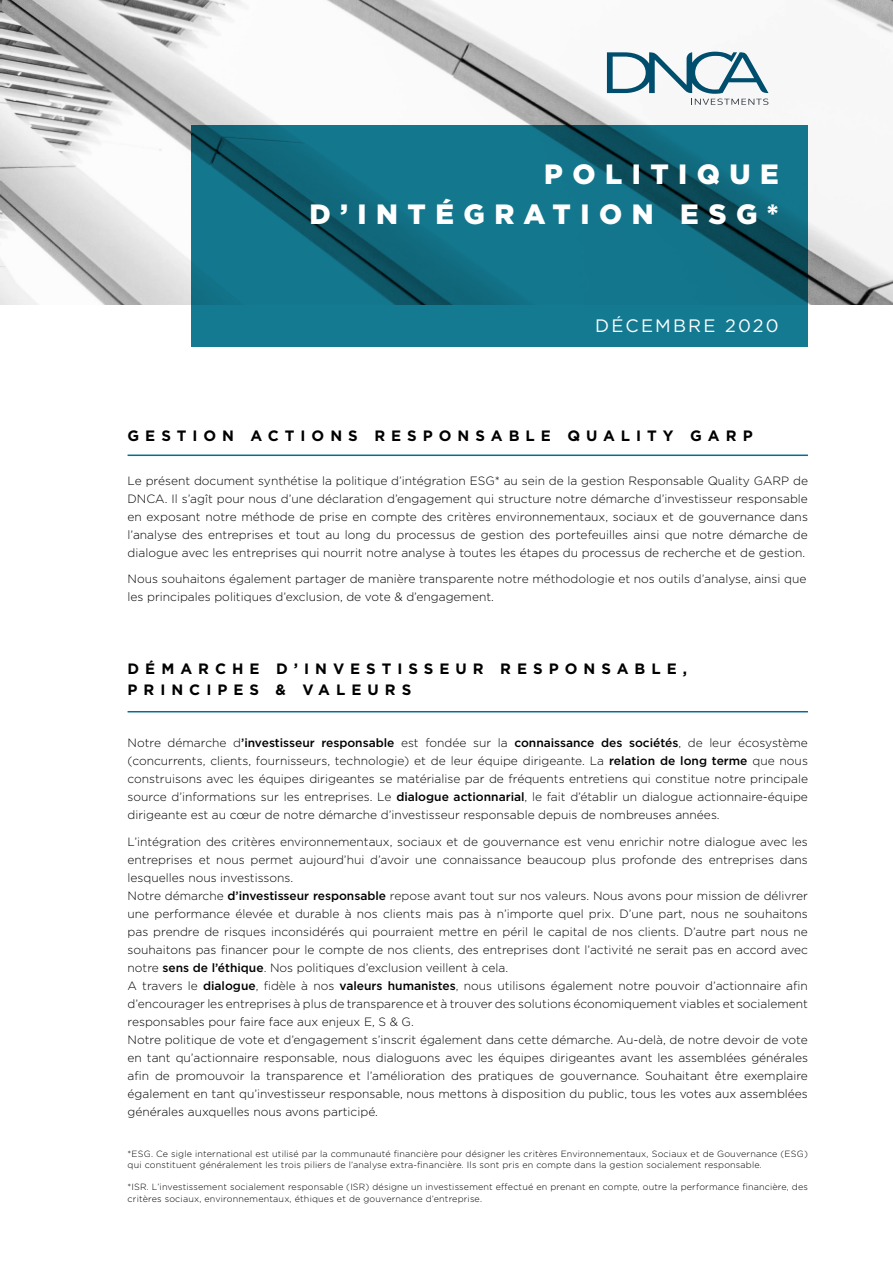
<style>
.page{position:relative;width:893px;height:1263px;background:#fff}
.page>*{position:absolute;margin:0;border:0;box-sizing:border-box;transform-origin:0 0}
.t1{font:900 27.9px/39.8px "Gotham";letter-spacing:.34em;color:#fff;text-align:right}
.t2{font:18px "Gotham";letter-spacing:.12em;color:#fff}
.t3{font:700 15px/21px "Gotham";letter-spacing:.4em;color:#000}
.t4{font:300 12px/18px "Gotham";color:#000;text-align:justify}
.t5{font:300 9px/10.8px "Gotham";letter-spacing:.02em;color:#000}
.s1{font-weight:500}
</style>
<div class="page">
<img style="left:0;top:0;width:893px;height:304px">
<svg style="left:191px;top:126px;width:617px;height:221px;fill:#13778d"></svg>
<svg style="left:607px;top:52px;width:161px;height:53px"></svg>
<hr style="left:128px;top:454px;width:680px;height:2px;background:#006f92">
<hr style="left:128px;top:711px;width:680px;height:1px;background:#006f92">
<h1 class="t1" style="left:309px;top:154px;width:471px">POLITIQUE<br>D’INTÉGRATION ESG*</h1>
<h2 class="t2" style="left:595px;top:314px;width:185px">DÉCEMBRE 2020</h2>
<p class="t3" style="left:128px;top:425px;width:627px">GESTION ACTIONS RESPONSABLE QUALITY GARP</p>
<p class="t4" style="left:128px;top:471px;width:682px">Le présent document synthétise la politique d’intégration ESG* au sein de la gestion Responsable Quality GARP de DNCA. Il s’agît pour nous d’une déclaration d’engagement qui structure notre démarche d’investisseur responsable en exposant notre méthode de prise en compte des critères environnementaux, sociaux et de gouvernance dans l’analyse des entreprises et tout au long du processus de gestion des portefeuilles ainsi que notre démarche de dialogue avec les entreprises qui nourrit notre analyse à toutes les étapes du processus de recherche et de gestion.</p>
<p class="t4" style="left:128px;top:570px;width:680px">Nous souhaitons également partager de manière transparente notre méthodologie et nos outils d’analyse, ainsi que les principales politiques d’exclusion, de vote &amp; d’engagement.</p>
<p class="t3" style="left:128px;top:658px;width:561px">DÉMARCHE D’INVESTISSEUR RESPONSABLE,<br>PRINCIPES &amp; VALEURS</p>
<p class="t4" style="left:128px;top:734px;width:682px">Notre démarche d<span class="s1">’investisseur responsable</span> est fondée sur la <span class="s1">connaissance des sociétés</span>, de leur écosystème (concurrents, clients, fournisseurs, technologie) et de leur équipe dirigeante. La <span class="s1">relation de long terme</span> que nous construisons avec les équipes dirigeantes se matérialise par de fréquents entretiens qui constitue notre principale source d’informations sur les entreprises. Le <span class="s1">dialogue actionnarial</span>, le fait d’établir un dialogue actionnaire-équipe dirigeante est au cœur de notre démarche d’investisseur responsable depuis de nombreuses années.</p>
<p class="t4" style="left:128px;top:832px;width:682px;text-align:left">L’intégration des critères environnementaux, sociaux et de gouvernance est venu enrichir notre dialogue avec les entreprises et nous permet aujourd’hui d’avoir une connaissance beaucoup plus profonde des entreprises dans lesquelles nous investissons.<br>Notre démarche <span class="s1">d’investisseur responsable</span> repose avant tout sur nos valeurs. Nous avons pour mission de délivrer une performance élevée et durable à nos clients mais pas à n’importe quel prix. D’une part, nous ne souhaitons pas prendre de risques inconsidérés qui pourraient mettre en péril le capital de nos clients. D’autre part nous ne souhaitons pas financer pour le compte de nos clients, des entreprises dont l’activité ne serait pas en accord avec notre <span class="s1">sens de l’éthique</span>. Nos politiques d’exclusion veillent à cela.<br>A travers le <span class="s1">dialogue</span>, fidèle à nos <span class="s1">valeurs humanistes</span>, nous utilisons également notre pouvoir d’actionnaire afin d’encourager les entreprises à plus de transparence et à trouver des solutions économiquement viables et socialement responsables pour faire face aux enjeux E, S &amp; G.<br>Notre politique de vote et d’engagement s’inscrit également dans cette démarche. Au-delà, de notre devoir de vote en tant qu’actionnaire responsable, nous dialoguons avec les équipes dirigeantes avant les assemblées générales afin de promouvoir la transparence et l’amélioration des pratiques de gouvernance. Souhaitant être exemplaire également en tant qu’investisseur responsable, nous mettons à disposition du public, tous les votes aux assemblées générales auxquelles nous avons participé.</p>
<p class="t5" style="left:128px;top:1148px;width:682px">*ESG. Ce sigle international est utilisé par la communauté financière pour désigner les critères Environnementaux, Sociaux et de Gouvernance (ESG) qui constituent généralement les trois piliers de l’analyse extra-financière. Ils sont pris en compte dans la gestion socialement responsable.</p>
<p class="t5" style="left:128px;top:1180px;width:682px;line-height:12.6px">*ISR. L’investissement socialement responsable (ISR) désigne un investissement effectué en prenant en compte, outre la performance financière, des critères sociaux, environnementaux, éthiques et de gouvernance d’entreprise.</p>
</div>
